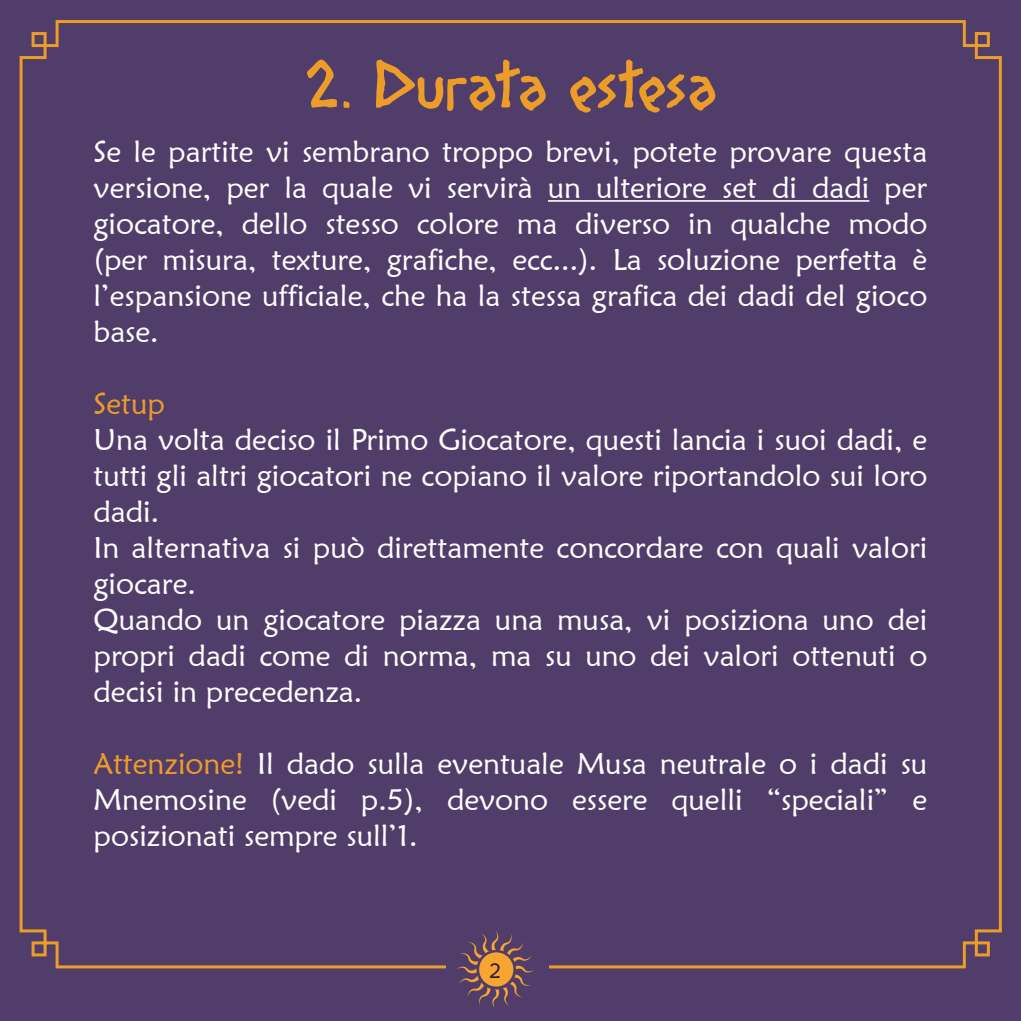
<style>
.page{position:relative;width:1021px;height:1021px;background:#fff}
.page>*{position:absolute;margin:0;border:0;box-sizing:border-box;transform-origin:0 0}
.t1{font:60px "Diogenes";letter-spacing:.01em;color:#ec9c28}
.t2{font:30px/36px "Maiandra GD";color:#fff;text-align:justify}
.t3{font:30px "Maiandra GD";color:#ec9c28}
.t4{font:21px "Maiandra GD";color:#2d1a3d}
.s1{color:#ec9c28}
</style>
<div class="page">
<div style="left:0;top:0;width:1020px;height:1020px;background:#513d69"></div>
<div style="left:20px;top:20px;width:981px;height:948px;background:#513d69"></div>
<div style="left:446px;top:929px;width:103px;height:78px;background:#513d69"></div>
<svg style="left:457px;top:931px;width:77px;height:76px"></svg>
<div style="left:479px;top:952px;width:34px;height:34px;background:#f7a530;border-radius:50%"></div>
<hr style="left:548px;top:200px;width:321px;height:2px;background:#fff">
<h1 class="t1" style="left:304px;top:52px;width:414px">2. Durata estesa</h1>
<p class="t2" style="left:94px;top:133px;width:835px">Se le partite vi sembrano troppo brevi, potete provare questa versione, per la quale vi servirà un ulteriore set di dadi per giocatore, dello stesso colore ma diverso in qualche modo (per misura, texture, grafiche, ecc...). La soluzione perfetta è l’espansione ufficiale, che ha la stessa grafica dei dadi del gioco base.</p>
<p class="t3" style="left:94px;top:385px;width:73px">Setup</p>
<p class="t2" style="left:94px;top:421px;width:835px;text-align:left">Una volta deciso il Primo Giocatore, questi lancia i suoi dadi, e tutti gli altri giocatori ne copiano il valore riportandolo sui loro dadi.<br>In alternativa si può direttamente concordare con quali valori giocare.<br>Quando un giocatore piazza una musa, vi posiziona uno dei propri dadi come di norma, ma su uno dei valori ottenuti o decisi in precedenza.</p>
<p class="t2" style="left:94px;top:745px;width:835px"><span class="s1">Attenzione!</span> Il dado sulla eventuale Musa neutrale o i dadi su Mnemosine (vedi p.5), devono essere quelli “speciali” e posizionati sempre sull’1.</p>
<p class="t4" style="left:489px;top:957px;width:13px">2</p>
</div>
